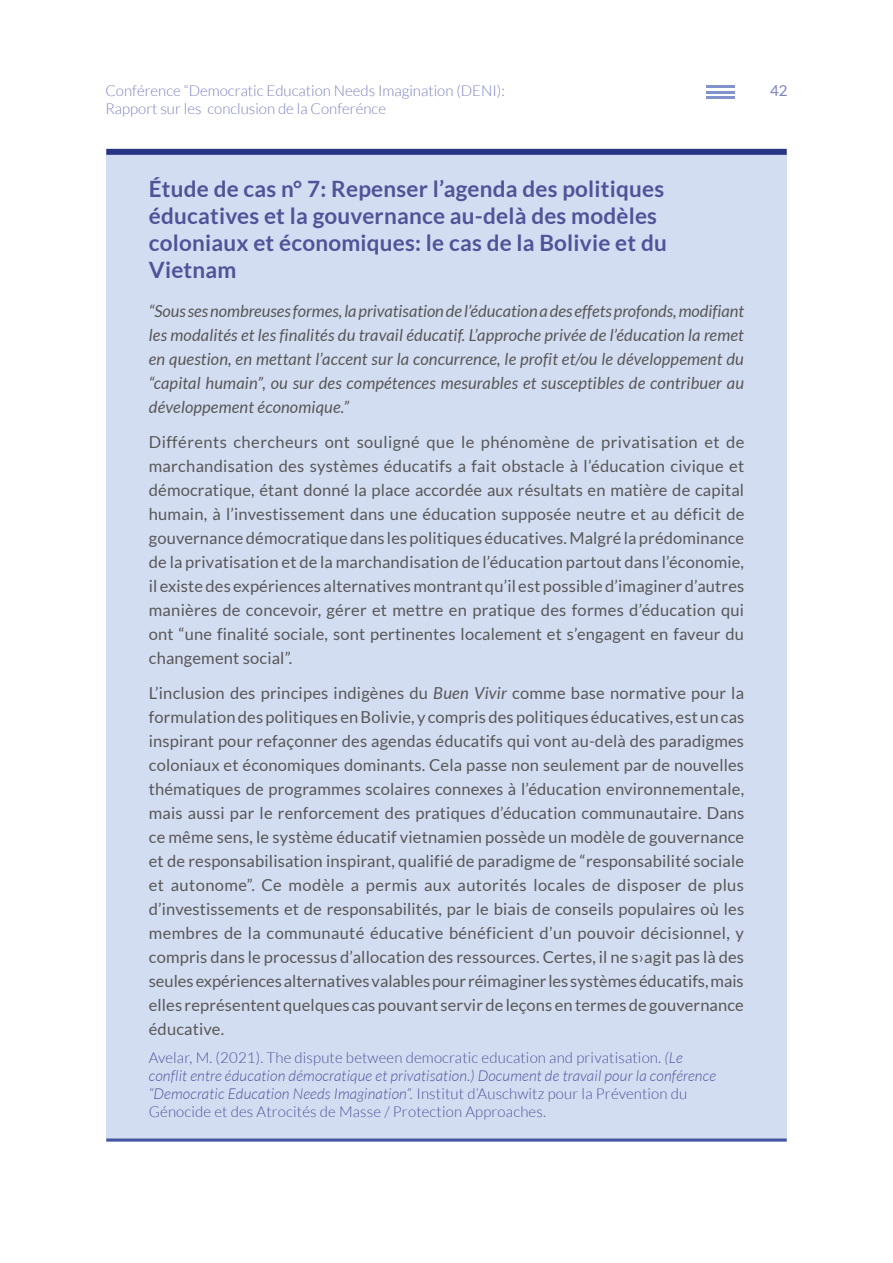
<style>
.page{position:relative;width:893px;height:1263px;background:#fff}
.page>*{position:absolute;margin:0;border:0;box-sizing:border-box;transform-origin:0 0}
.t1{font:700 22.5px/27px "Lato";letter-spacing:.01em;color:#505398}
.t2{font:16.5px/24px "Lato";letter-spacing:.01em;color:#575756;text-align:justify}
.t3{font:italic 16.5px/24px "Lato";letter-spacing:.01em;color:#575756;text-align:justify}
.t4{font:300 15px/18px "Lato";letter-spacing:.01em;color:#505398}
.t5{font:300 15px "Lato";color:#7b81be}
.t6{font:15px "Lato";color:#7b81be}
.s1{font-style:italic}
</style>
<div class="page">
<hr style="left:706px;top:91px;width:29px;height:3px;background:#8292ca">
<hr style="left:706px;top:85px;width:29px;height:3px;background:#8292ca">
<hr style="left:706px;top:96px;width:29px;height:3px;background:#8292ca">
<div style="left:106px;top:149px;width:681px;height:134px;background:#d3ddf2"></div>
<div style="left:106px;top:149px;width:681px;height:6px;background:#283583"></div>
<div style="left:106px;top:261px;width:681px;height:155px;background:#d3ddf2"></div>
<div style="left:106px;top:392px;width:681px;height:275px;background:#d3ddf2"></div>
<div style="left:106px;top:643px;width:681px;height:395px;background:#d3ddf2"></div>
<div style="left:106px;top:1009px;width:681px;height:132px;background:#d3ddf2"></div>
<hr style="left:106px;top:1138px;width:681px;height:3px;background:#4354a1">
<p class="t5" style="left:105px;top:83px;width:401px">Conférence “Democratic Education Needs Imagination (DENI):</p>
<p class="t6" style="left:770px;top:83px;width:19px">42</p>
<p class="t5" style="left:105px;top:101px;width:282px">Rapport sur les conclusion de la Conferénce</p>
<h1 class="t1" style="left:149px;top:175px;width:519px">Étude de cas n° 7: Repenser l’agenda des politiques éducatives et la gouvernance au-delà des modèles coloniaux et économiques: le cas de la Bolivie et du Vietnam</h1>
<p class="t3" style="left:149px;top:300px;width:597px">“Sous ses nombreuses formes, la privatisation de l’éducation a des effets profonds, modifiant les modalités et les finalités du travail éducatif. L’approche privée de l’éducation la remet en question, en mettant l’accent sur la concurrence, le profit et/ou le développement du “capital humain”, ou sur des compétences mesurables et susceptibles de contribuer au développement économique.”</p>
<p class="t2" style="left:149px;top:430px;width:597px">Différents chercheurs ont souligné que le phénomène de privatisation et de marchandisation des systèmes éducatifs a fait obstacle à l’éducation civique et démocratique, étant donné la place accordée aux résultats en matière de capital humain, à l’investissement dans une éducation supposée neutre et au déficit de gouvernance démocratique dans les politiques éducatives. Malgré la prédominance de la privatisation et de la marchandisation de l’éducation partout dans l’économie, il existe des expériences alternatives montrant qu’il est possible d’imaginer d’autres manières de concevoir, gérer et mettre en pratique des formes d’éducation qui ont “une finalité sociale, sont pertinentes localement et s’engagent en faveur du changement social”.</p>
<p class="t2" style="left:149px;top:681px;width:597px">L’inclusion des principes indigènes du <span class="s1">Buen Vivir</span> comme base normative pour la formulation des politiques en Bolivie, y compris des politiques éducatives, est un cas inspirant pour refaçonner des agendas éducatifs qui vont au-delà des paradigmes coloniaux et économiques dominants. Cela passe non seulement par de nouvelles thématiques de programmes scolaires connexes à l’éducation environnementale, mais aussi par le renforcement des pratiques d’éducation communautaire. Dans ce même sens, le système éducatif vietnamien possède un modèle de gouvernance et de responsabilisation inspirant, qualifié de paradigme de “responsabilité sociale et autonome”. Ce modèle a permis aux autorités locales de disposer de plus d’investissements et de responsabilités, par le biais de conseils populaires où les membres de la communauté éducative bénéficient d’un pouvoir décisionnel, y compris dans le processus d’allocation des ressources. Certes, il ne s›agit pas là des seules expériences alternatives valables pour réimaginer les systèmes éducatifs, mais elles représentent quelques cas pouvant servir de leçons en termes de gouvernance éducative.</p>
<p class="t4" style="left:149px;top:1049px;width:569px">Avelar, M. (2021). The dispute between democratic education and privatisation. <span class="s1">(Le conflit entre éducation démocratique et privatisation.) Document de travail pour la conférence “Democratic Education Needs Imagination”.</span> Institut d’Auschwitz pour la Prévention du Génocide et des Atrocités de Masse / Protection Approaches.</p>
</div>
